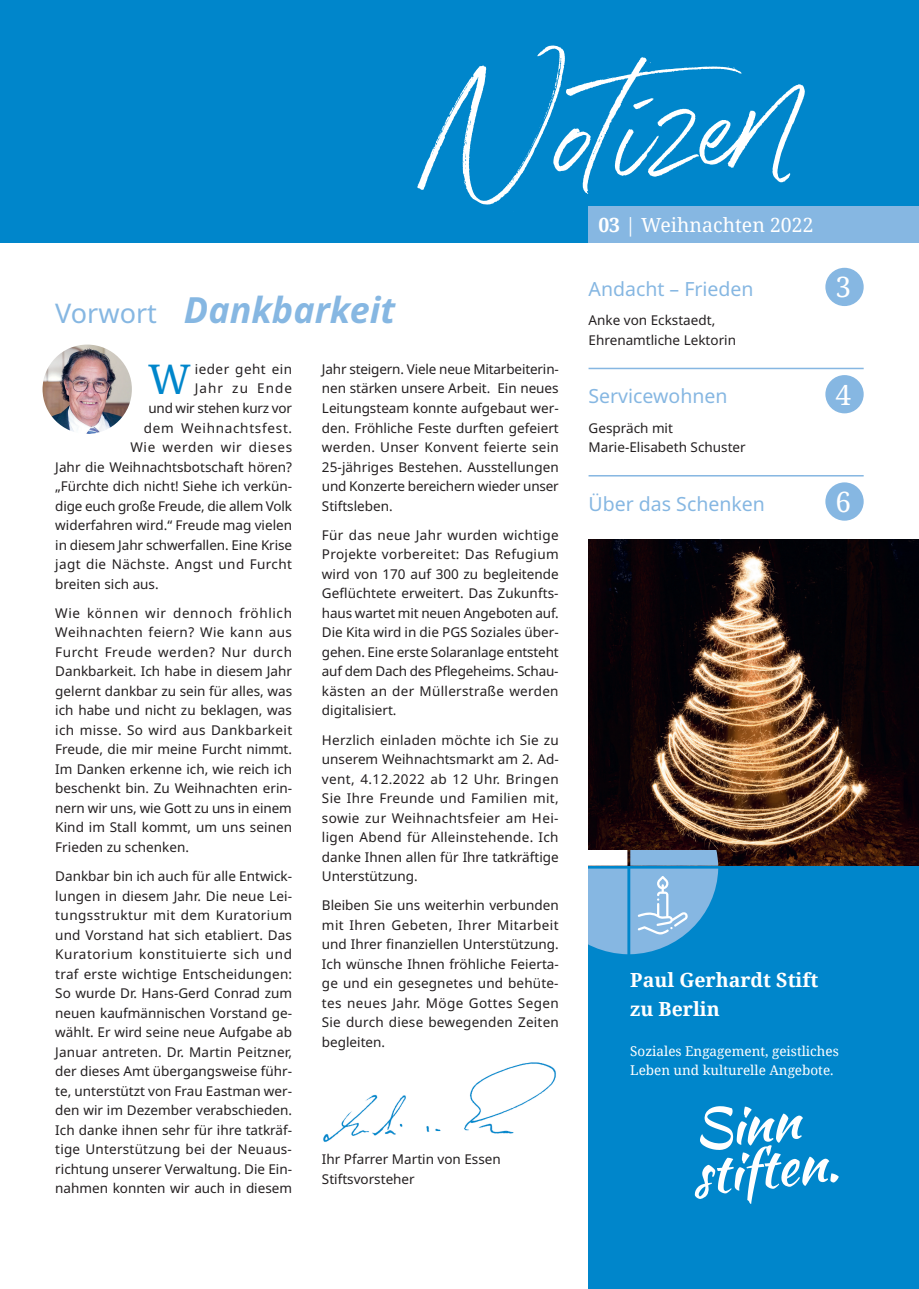
<style>
.page{position:relative;width:919px;height:1289px;background:#fff}
.page>*{position:absolute;margin:0;border:0;box-sizing:border-box;transform-origin:0 0}
.t1{font:40.8px "Noto Serif";color:#0086cb}
.t2{font:italic 700 36px "Noto Sans";color:#86b7e2}
.t3{font:27.9px "Noto Serif";color:#fff}
.t4{font:19.5px "Noto Sans";color:#86b7e2}
.t5{font:700 19.5px/29.2px "Noto Serif";color:#fff}
.t6{font:19.5px "Noto Serif";color:#fff}
.t7{font:13.5px/19.5px "Noto Sans";color:#231f20;text-align:justify}
.t8{font:13.5px/19.5px "Noto Serif";color:#fff}
.t9{font:13.5px "Noto Sans";letter-spacing:.025em;color:#231f20}
.t10{font:13.5px "Noto Sans";letter-spacing:.055em;color:#231f20}
.t11{font:13.5px "Noto Sans";letter-spacing:.05em;color:#231f20}
.t12{font:13.5px "Noto Sans";letter-spacing:.035em;color:#231f20}
.t13{font:13.5px "Noto Sans";letter-spacing:.08em;color:#231f20}
.s1{font-weight:400;font-style:normal;font-size:27px}
.s2{font-weight:700}
</style>
<div class="page">
<div style="left:588px;top:865px;width:330px;height:423px;background:#0086cb"></div>
<hr style="left:588px;top:368px;width:275px;height:1px;background:#86b7e2">
<hr style="left:588px;top:475px;width:275px;height:1px;background:#86b7e2">
<img style="left:588px;top:540px;width:330px;height:325px">
<div style="left:0;top:0;width:918px;height:242px;background:#0086cb"></div>
<div style="left:588px;top:206px;width:330px;height:36px;background:#86b7e2"></div>
<svg style="left:417px;top:45px;width:387px;height:160px"></svg>
<img style="left:43px;top:344px;width:89px;height:90px;border-radius:45px">
<svg style="left:588px;top:850px;width:130px;height:104px"></svg>
<img style="left:323px;top:1062px;width:233px;height:80px">
<div style="left:825px;top:268px;width:38px;height:38px;background:#86b7e2;border-radius:50%"></div>
<div style="left:825px;top:375px;width:38px;height:38px;background:#86b7e2;border-radius:50%"></div>
<div style="left:825px;top:482px;width:38px;height:38px;background:#86b7e2;border-radius:50%"></div>
<svg style="left:694px;top:1106px;width:144px;height:97px"></svg>
<h2 class="t2" style="left:55px;top:285px;width:341px"><span class="s1">Vorwort</span> Dankbarkeit</h2>
<h1 class="t1" style="left:148px;top:351px;width:44px">W</h1>
<p class="t12" style="left:195px;top:361px;width:99px">ieder geht ein</p>
<p class="t13" style="left:195px;top:381px;width:99px">Jahr zu Ende</p>
<p class="t7" style="left:148px;top:398px;width:145px">und wir stehen kurz vor</p>
<p class="t10" style="left:144px;top:420px;width:150px">dem Weihnachtsfest.</p>
<p class="t11" style="left:130px;top:439px;width:163px">Wie werden wir dieses</p>
<p class="t7" style="left:55px;top:457px;width:238px">Jahr die Weihnachtsbotschaft hören?</p>
<p class="t7" style="left:55px;top:476px;width:238px">„Fürchte dich nicht! Siehe ich verkün-</p>
<p class="t7" style="left:55px;top:496px;width:238px">dige euch große Freude, die allem Volk</p>
<p class="t7" style="left:55px;top:515px;width:238px">widerfahren wird.“ Freude mag vielen</p>
<p class="t7" style="left:55px;top:535px;width:238px">in diesem Jahr schwerfallen. Eine Krise</p>
<p class="t9" style="left:55px;top:556px;width:238px">jagt die Nächste. Angst und Furcht</p>
<p class="t7" style="left:55px;top:574px;width:105px">breiten sich aus.</p>
<p class="t7" style="left:55px;top:603px;width:238px">Wie können wir dennoch fröhlich Weihnachten feiern? Wie kann aus Furcht Freude werden? Nur durch Dankbarkeit. Ich habe in diesem Jahr gelernt dankbar zu sein für alles, was ich habe und nicht zu beklagen, was ich misse. So wird aus Dankbarkeit Freude, die mir meine Furcht nimmt.<br>Im Danken erkenne ich, wie reich ich beschenkt bin. Zu Weihnachten erin&shy;nern wir uns, wie Gott zu uns in einem Kind im Stall kommt, um uns seinen Frieden zu schenken.</p>
<p class="t7" style="left:55px;top:866px;width:238px">Dankbar bin ich auch für alle Entwick&shy;lungen in diesem Jahr. Die neue Lei&shy;tungsstruktur mit dem Kuratorium und Vorstand hat sich etabliert. Das Kuratorium konstituierte sich und traf erste wichtige Entscheidungen:<br>So wurde Dr. Hans-Gerd Conrad zum neuen kaufmännischen Vorstand ge&shy;wählt. Er wird seine neue Aufgabe ab Januar antreten. Dr. Martin Peitzner, der dieses Amt übergangsweise führ&shy;te, unterstützt von Frau Eastman wer&shy;den wir im Dezember verabschieden.<br>Ich danke ihnen sehr für ihre tatkräf&shy;tige Unterstützung bei der Neuaus&shy;richtung unserer Verwaltung. Die Ein&shy;nahmen konnten wir auch in diesem</p>
<p class="t7" style="left:322px;top:359px;width:238px">Jahr steigern. Viele neue Mitarbeiterin&shy;nen stärken unsere Arbeit. Ein neues Leitungsteam konnte aufgebaut wer&shy;den. Fröhliche Feste durften gefeiert werden. Unser Konvent feierte sein 25-jähriges Bestehen. Ausstellungen und Konzerte bereichern wieder unser Stiftsleben.</p>
<p class="t7" style="left:322px;top:525px;width:238px">Für das neue Jahr wurden wichtige Projekte vorbereitet: Das Refugium wird von 170 auf 300 zu begleitende Geflüchtete erweitert. Das Zukunfts&shy;haus wartet mit neuen Angeboten auf.<br>Die Kita wird in die PGS Soziales über&shy;gehen. Eine erste Solaranlage entsteht auf dem Dach des Pflegeheims. Schau&shy;kästen an der Müllerstraße werden digitalisiert.</p>
<p class="t7" style="left:322px;top:730px;width:238px">Herzlich einladen möchte ich Sie zu unserem Weihnachtsmarkt am 2. Ad&shy;vent, 4.12.2022 ab 12 Uhr. Bringen Sie Ihre Freunde und Familien mit, sowie zur Weihnachtsfeier am Hei&shy;ligen Abend für Alleinstehende. Ich danke Ihnen allen für Ihre tatkräftige Unterstützung.</p>
<p class="t7" style="left:322px;top:896px;width:238px">Bleiben Sie uns weiterhin verbunden mit Ihren Gebeten, Ihrer Mitarbeit und Ihrer finanziellen Unterstützung.<br>Ich wünsche Ihnen fröhliche Feierta&shy;ge und ein gesegnetes und behüte&shy;tes neues Jahr. Möge Gottes Segen Sie durch diese bewegenden Zeiten begleiten.</p>
<p class="t7" style="left:322px;top:1149px;width:180px">Ihr Pfarrer Martin von Essen<br>Stiftsvorsteher</p>
<h3 class="t6" style="left:598px;top:211px;width:217px"><span class="s2">03</span> | Weihnachten 2022</h3>
<h3 class="t4" style="left:588px;top:278px;width:167px">Andacht – Frieden</h3>
<p class="t7" style="left:588px;top:311px;width:149px">Anke von Eckstaedt,<br>Ehrenamtliche Lektorin</p>
<h3 class="t4" style="left:588px;top:385px;width:140px">Servicewohnen</h3>
<p class="t7" style="left:588px;top:418px;width:159px">Gespräch mit<br>Marie-Elisabeth Schuster</p>
<h3 class="t4" style="left:588px;top:492px;width:178px">Über das Schenken</h3>
<h3 class="t3" style="left:835px;top:268px;width:17px">3</h3>
<h3 class="t3" style="left:835px;top:375px;width:17px">4</h3>
<h3 class="t3" style="left:835px;top:483px;width:17px">6</h3>
<h3 class="t5" style="left:630px;top:964px;width:189px">Paul Gerhardt Stift zu Berlin</h3>
<p class="t8" style="left:630px;top:1040px;width:210px">Soziales Engagement, geistliches<br>Leben und kulturelle Angebote.</p>
</div>
